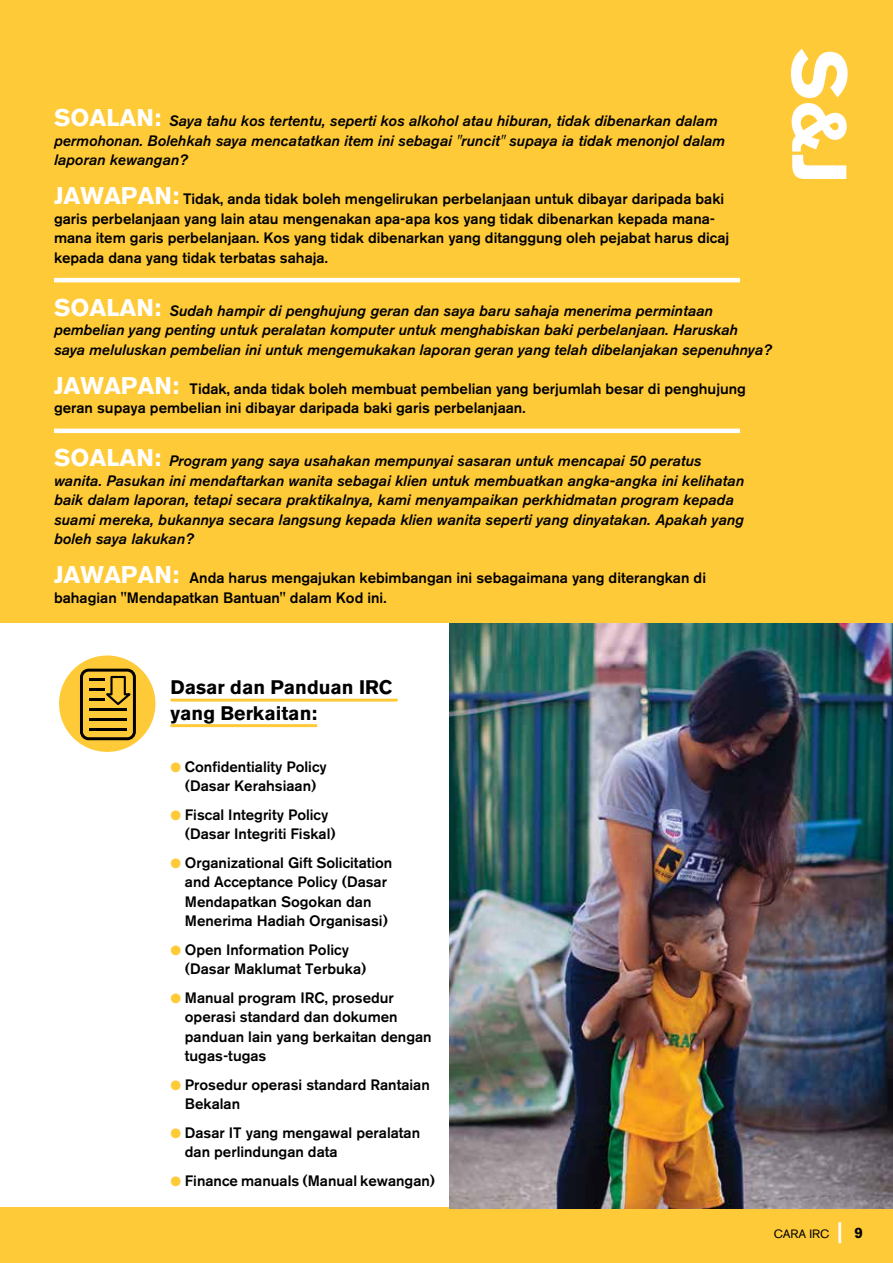
<style>
.page{position:relative;width:893px;height:1263px;background:#fff}
.page>*{position:absolute;margin:0;border:0;box-sizing:border-box;transform-origin:0 0}
.t1{font:700 76.65px "Akzidenz Grotesk BE";color:#fff}
.t2{font:700 19.5px/25.5px "Akzidenz Grotesk BE";color:#000}
.t3{font:500 15px/19.5px "Akzidenz Grotesk BE";color:#000}
.t4{font:italic 500 15px/19.5px "Akzidenz Grotesk BE";color:#000}
.t5{font:12px "Akzidenz Grotesk BE";color:#000}
.s1{font-weight:700;font-style:normal;font-size:24px;color:#fff}
.s2{font-weight:700;font-size:24px;color:#fff}
.s3{color:#ffca38}
.s4{font-weight:700;font-size:21px;color:#fff}
.s5{font-weight:700;font-size:15px}
</style>
<div class="page">
<div style="left:0;top:1207px;width:893px;height:56px;background:#ffca38"></div>
<img style="left:449px;top:623px;width:444px;height:586px">
<div style="left:0;top:0;width:893px;height:623px;background:#ffca38"></div>
<hr style="left:54px;top:278px;width:686px;height:4px;background:#fff">
<hr style="left:54px;top:429px;width:686px;height:4px;background:#fff">
<hr style="left:171px;top:699px;width:227px;height:3px;background:#ffca38">
<hr style="left:171px;top:724px;width:146px;height:3px;background:#ffca38">
<div style="left:58px;top:654px;width:99px;height:99px;background:#ffca38;border-radius:50%"></div>
<hr style="left:89px;top:708px;width:38px;height:2px;background:#000">
<hr style="left:89px;top:718px;width:38px;height:3px;background:#000">
<hr style="left:89px;top:728px;width:38px;height:3px;background:#000">
<div style="left:80px;top:669px;width:56px;height:71px;border:3px solid #000;border-radius:7px"></div>
<svg style="left:89px;top:675px;width:46px;height:32px"></svg>
<div style="left:57px;top:653px;width:101px;height:101px;border:2px solid #fff;border-radius:50%"></div>
<p class="t4" style="left:54px;top:111px;width:673px"><span class="s1">SOALAN:</span> Saya tahu kos tertentu, seperti kos alkohol atau hiburan, tidak dibenarkan dalam permohonan. Bolehkah saya mencatatkan item ini sebagai "runcit" supaya ia tidak menonjol dalam laporan kewangan?</p>
<p class="t3" style="left:54px;top:189px;width:677px"><span class="s2">JAWAPAN:</span> Tidak, anda tidak boleh mengelirukan perbelanjaan untuk dibayar daripada baki garis perbelanjaan yang lain atau mengenakan apa-apa kos yang tidak dibenarkan kepada mana&shy;mana item garis perbelanjaan. Kos yang tidak dibenarkan yang ditanggung oleh pejabat harus dicaj kepada dana yang tidak terbatas sahaja.</p>
<p class="t4" style="left:54px;top:301px;width:719px"><span class="s1">SOALAN:</span> Sudah hampir di penghujung geran dan saya baru sahaja menerima permintaan pembelian yang penting untuk peralatan komputer untuk menghabiskan baki perbelanjaan. Haruskah saya meluluskan pembelian ini untuk mengemukakan laporan geran yang telah dibelanjakan sepenuhnya?</p>
<p class="t3" style="left:54px;top:379px;width:693px"><span class="s2">JAWAPAN:</span> Tidak, anda tidak boleh membuat pembelian yang berjumlah besar di penghujung geran supaya pembelian ini dibayar daripada baki garis perbelanjaan.</p>
<p class="t4" style="left:54px;top:451px;width:692px"><span class="s1">SOALAN:</span> Program yang saya usahakan mempunyai sasaran untuk mencapai 50 peratus wanita. Pasukan ini mendaftarkan wanita sebagai klien untuk membuatkan angka-angka ini kelihatan baik dalam laporan, tetapi secara praktikalnya, kami menyampaikan perkhidmatan program kepada suami mereka, bukannya secara langsung kepada klien wanita seperti yang dinyatakan. Apakah yang boleh saya lakukan?</p>
<p class="t3" style="left:54px;top:568px;width:654px"><span class="s2">JAWAPAN:</span> Anda harus mengajukan kebimbangan ini sebagaimana yang diterangkan di bahagian "Mendapatkan Bantuan" dalam Kod ini.</p>
<h1 class="t1" style="left:863px;top:48px;width:137px;rotate:90deg">S&amp;J</h1>
<h2 class="t2" style="left:171px;top:675px;width:223px">Dasar dan Panduan IRC yang Berkaitan:</h2>
<p class="t3" style="left:171px;top:756px;width:158px;text-align:center"><span class="s3">●</span> Confidentiality Policy (Dasar Kerahsiaan)</p>
<p class="t3" style="left:185px;top:804px;width:152px;text-indent:-14px"><span class="s3">●</span> Fiscal Integrity Policy (Dasar Integriti Fiskal)</p>
<p class="t3" style="left:185px;top:852px;width:209px;text-indent:-14px"><span class="s3">●</span> Organizational Gift Solicitation and Acceptance Policy (Dasar<br>Mendapatkan Sogokan dan<br>Menerima Hadiah Organisasi)</p>
<p class="t3" style="left:185px;top:939px;width:183px;text-indent:-14px"><span class="s3">●</span> Open Information Policy (Dasar Maklumat Terbuka)</p>
<p class="t3" style="left:185px;top:987px;width:248px;text-indent:-14px"><span class="s3">●</span> Manual program IRC, prosedur operasi standard dan dokumen panduan lain yang berkaitan dengan tugas-tugas</p>
<p class="t3" style="left:185px;top:1074px;width:246px;text-indent:-14px"><span class="s3">●</span> Prosedur operasi standard Rantaian<br>Bekalan</p>
<p class="t3" style="left:185px;top:1122px;width:237px;text-indent:-14px"><span class="s3">●</span> Dasar IT yang mengawal peralatan dan perlindungan data</p>
<p class="t3" style="left:171px;top:1170px;width:266px"><span class="s3">●</span> Finance manuals (Manual kewangan)</p>
<p class="t5" style="left:774px;top:1226px;width:91px">CARA IRC <span class="s4">|</span> <span class="s5">9</span></p>
</div>
